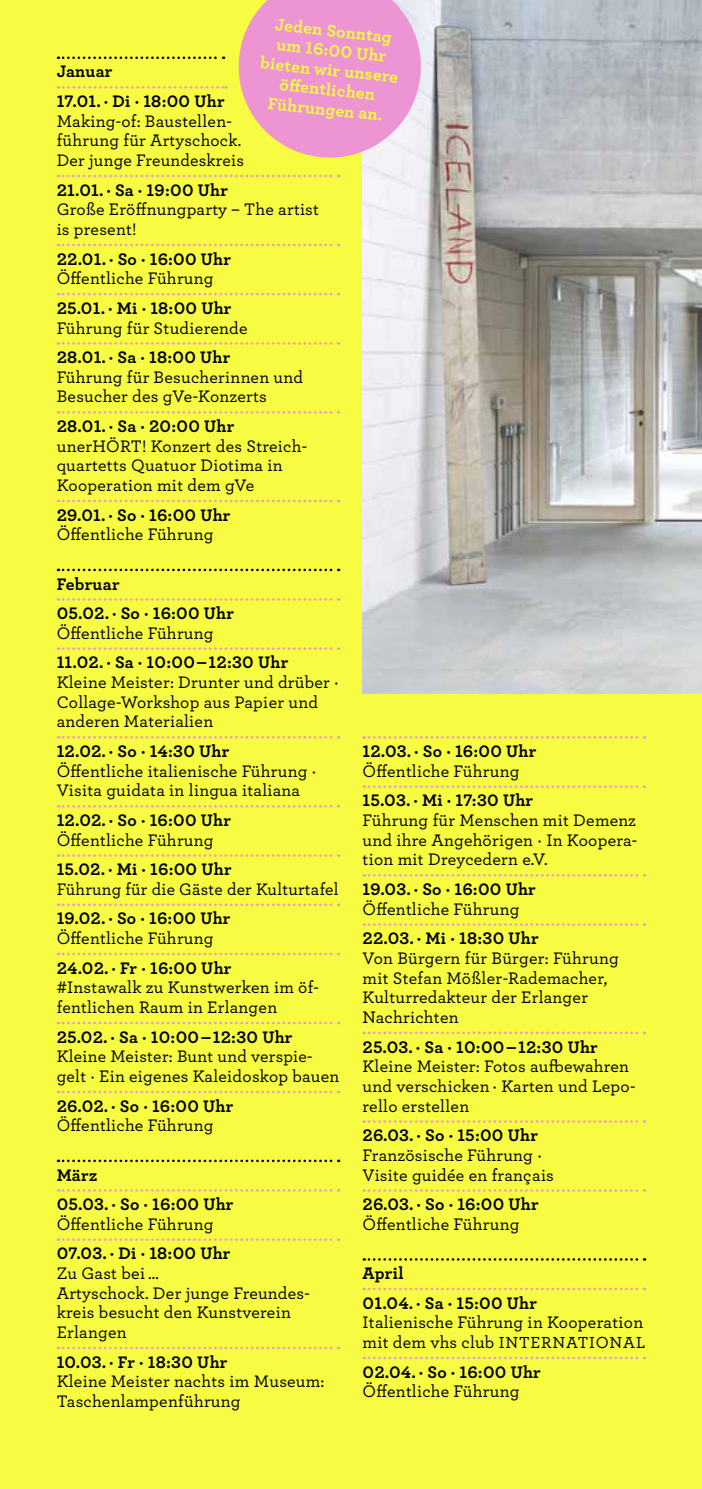
<style>
.page{position:relative;width:702px;height:1489px;background:#fff}
.page>*{position:absolute;margin:0;border:0;box-sizing:border-box;transform-origin:0 0}
.t1{font:500 17.5px/19.8px "Archer";letter-spacing:.015em;color:#000}
.t2{font:700 17.5px/29.5px "Archer";letter-spacing:.015em;color:#000}
.t3{font:700 17.5px/19.8px "Archer";color:#f7fb41;text-align:center}
.s1{font-size:16.75px}
</style>
<div class="page">
<div style="left:0;top:0;width:702px;height:1488px;background:#f7fb41"></div>
<svg style="left:58px;top:57px;width:166px;height:2px"></svg>
<svg style="left:58px;top:86px;width:168px;height:3px"></svg>
<svg style="left:58px;top:175px;width:281px;height:2px"></svg>
<svg style="left:58px;top:244px;width:281px;height:2px"></svg>
<svg style="left:58px;top:293px;width:281px;height:2px"></svg>
<svg style="left:58px;top:342px;width:281px;height:2px"></svg>
<svg style="left:58px;top:411px;width:281px;height:2px"></svg>
<svg style="left:58px;top:499px;width:281px;height:3px"></svg>
<svg style="left:58px;top:568px;width:281px;height:3px"></svg>
<svg style="left:58px;top:598px;width:281px;height:2px"></svg>
<svg style="left:58px;top:647px;width:281px;height:3px"></svg>
<svg style="left:58px;top:736px;width:281px;height:2px"></svg>
<svg style="left:58px;top:805px;width:281px;height:2px"></svg>
<svg style="left:58px;top:854px;width:281px;height:2px"></svg>
<svg style="left:58px;top:903px;width:281px;height:3px"></svg>
<svg style="left:58px;top:952px;width:281px;height:3px"></svg>
<svg style="left:58px;top:1021px;width:281px;height:3px"></svg>
<svg style="left:58px;top:1090px;width:281px;height:3px"></svg>
<svg style="left:58px;top:1159px;width:281px;height:2px"></svg>
<svg style="left:58px;top:1189px;width:281px;height:2px"></svg>
<svg style="left:58px;top:1238px;width:281px;height:2px"></svg>
<svg style="left:58px;top:1346px;width:281px;height:3px"></svg>
<svg style="left:364px;top:736px;width:281px;height:2px"></svg>
<svg style="left:364px;top:785px;width:281px;height:3px"></svg>
<svg style="left:364px;top:874px;width:281px;height:2px"></svg>
<svg style="left:364px;top:923px;width:281px;height:2px"></svg>
<svg style="left:364px;top:1031px;width:281px;height:3px"></svg>
<svg style="left:364px;top:1120px;width:281px;height:2px"></svg>
<svg style="left:364px;top:1189px;width:281px;height:2px"></svg>
<svg style="left:364px;top:1258px;width:281px;height:2px"></svg>
<svg style="left:364px;top:1287px;width:281px;height:3px"></svg>
<svg style="left:364px;top:1356px;width:281px;height:2px"></svg>
<img style="left:362px;top:0;width:340px;height:694px">
<svg style="left:238px;top:0;width:187px;height:162px;background:#eda9c6"></svg>
<p class="t3" style="left:266px;top:13px;width:140px;rotate:6deg">Jeden Sonntag um 16:00 Uhr bieten wir unsere öff entlichen<br>Führungen an.</p>
<p class="t2" style="left:57px;top:56px;width:169px">Januar<br>17.01. · Di · 18:00 Uhr</p>
<p class="t1" style="left:57px;top:110px;width:189px">Making-of: Baustellen&shy;führung für Artyschock.<br>Der junge Freundeskreis</p>
<p class="t2" style="left:57px;top:174px;width:173px">21.01. · Sa · 19:00 Uhr</p>
<p class="t1" style="left:57px;top:199px;width:264px">Große Eröffnungparty – The artist is present!</p>
<p class="t2" style="left:57px;top:243px;width:176px">22.01. · So · 16:00 Uhr</p>
<p class="t1" style="left:57px;top:268px;width:158px">Öffentliche Führung</p>
<p class="t2" style="left:57px;top:292px;width:176px">25.01. · Mi · 18:00 Uhr</p>
<p class="t1" style="left:57px;top:317px;width:192px">Führung für Studierende</p>
<p class="t2" style="left:57px;top:341px;width:175px">28.01. · Sa · 18:00 Uhr</p>
<p class="t1" style="left:57px;top:366px;width:248px">Führung für Besucherinnen und<br>Besucher des gVe-Konzerts</p>
<p class="t2" style="left:57px;top:410px;width:179px">28.01. · Sa · 20:00 Uhr</p>
<p class="t1" style="left:57px;top:435px;width:252px">unerHÖRT! Konzert des Streich&shy;quartetts Quatuor Diotima in<br>Kooperation mit dem gVe</p>
<p class="t2" style="left:57px;top:499px;width:175px">29.01. · So · 16:00 Uhr</p>
<p class="t1" style="left:57px;top:523px;width:158px">Öffentliche Führung</p>
<p class="t2" style="left:57px;top:568px;width:179px">Februar<br>05.02. · So · 16:00 Uhr</p>
<p class="t1" style="left:57px;top:622px;width:158px">Öffentliche Führung</p>
<p class="t2" style="left:57px;top:646px;width:233px">11.02. · Sa · 10:00 – 12:30 Uhr</p>
<p class="t1" style="left:57px;top:671px;width:283px">Kleine Meister: Drunter und drüber ·<br>Collage-Workshop aus Papier und anderen Materialien</p>
<p class="t2" style="left:57px;top:735px;width:174px">12.02. · So · 14:30 Uhr</p>
<p class="t1" style="left:57px;top:760px;width:261px">Öffentliche italienische Führung ·<br>Visita guidata in lingua italiana</p>
<p class="t2" style="left:57px;top:804px;width:176px">12.02. · So · 16:00 Uhr</p>
<p class="t1" style="left:57px;top:829px;width:158px">Öffentliche Führung</p>
<p class="t2" style="left:57px;top:853px;width:176px">15.02. · Mi · 16:00 Uhr</p>
<p class="t1" style="left:57px;top:878px;width:283px">Führung für die Gäste der Kulturtafel</p>
<p class="t2" style="left:57px;top:902px;width:175px">19.02. · So · 16:00 Uhr</p>
<p class="t1" style="left:57px;top:927px;width:158px">Öffentliche Führung</p>
<p class="t2" style="left:57px;top:951px;width:176px">24.02. · Fr · 16:00 Uhr</p>
<p class="t1" style="left:57px;top:976px;width:264px">#Instawalk zu Kunstwerken im öf&shy;fentlichen Raum in Erlangen</p>
<p class="t2" style="left:57px;top:1020px;width:237px">25.02. · Sa · 10:00 – 12:30 Uhr</p>
<p class="t1" style="left:57px;top:1045px;width:284px">Kleine Meister: Bunt und verspie&shy;gelt · Ein eigenes Kaleidoskop bauen</p>
<p class="t2" style="left:57px;top:1089px;width:178px">26.02. · So · 16:00 Uhr</p>
<p class="t1" style="left:57px;top:1114px;width:158px">Öffentliche Führung</p>
<p class="t2" style="left:57px;top:1158px;width:178px">März<br>05.03. · So · 16:00 Uhr</p>
<p class="t1" style="left:57px;top:1213px;width:158px">Öffentliche Führung</p>
<p class="t2" style="left:57px;top:1237px;width:175px">07.03. · Di · 18:00 Uhr</p>
<p class="t1" style="left:57px;top:1262px;width:255px">Zu Gast bei …<br>Artyschock. Der junge Freundes&shy;kreis besucht den Kunstverein<br>Erlangen</p>
<p class="t2" style="left:57px;top:1345px;width:172px">10.03. · Fr · 18:30 Uhr</p>
<p class="t1" style="left:57px;top:1370px;width:269px">Kleine Meister nachts im Museum:<br>Taschenlampenführung</p>
<p class="t2" style="left:362px;top:735px;width:175px">12.03. · So · 16:00 Uhr</p>
<p class="t1" style="left:362px;top:760px;width:158px">Öffentliche Führung</p>
<p class="t2" style="left:362px;top:784px;width:172px">15.03. · Mi · 17:30 Uhr</p>
<p class="t1" style="left:362px;top:809px;width:276px;text-align:justify">Führung für Menschen mit Demenz und ihre Angehörigen · In Koopera&shy;tion mit Dreycedern e.V.</p>
<p class="t2" style="left:362px;top:873px;width:175px">19.03. · So · 16:00 Uhr</p>
<p class="t1" style="left:362px;top:898px;width:158px">Öffentliche Führung</p>
<p class="t2" style="left:362px;top:922px;width:177px">22.03. · Mi · 18:30 Uhr</p>
<p class="t1" style="left:362px;top:947px;width:258px">Von Bürgern für Bürger: Führung mit Stefan Mößler-Rademacher,<br>Kulturredakteur der Erlanger<br>Nachrichten</p>
<p class="t2" style="left:362px;top:1030px;width:237px">25.03. · Sa · 10:00 – 12:30 Uhr</p>
<p class="t1" style="left:362px;top:1055px;width:274px">Kleine Meister: Fotos aufewahren und verschicken · Karten und Lepo&shy;rello erstellen</p>
<p class="t2" style="left:362px;top:1119px;width:177px">26.03. · So · 15:00 Uhr</p>
<p class="t1" style="left:362px;top:1144px;width:193px">Französische Führung ·<br>Visite guidée en français</p>
<p class="t2" style="left:362px;top:1188px;width:178px">26.03. · So · 16:00 Uhr</p>
<p class="t1" style="left:362px;top:1213px;width:158px">Öffentliche Führung</p>
<p class="t2" style="left:362px;top:1257px;width:176px">April<br>01.04. · Sa · 15:00 Uhr</p>
<p class="t1" style="left:362px;top:1311px;width:284px">Italienische Führung in Kooperation mit dem vhs club <span class="s1">INTERNATIONAL</span></p>
<p class="t2" style="left:362px;top:1355px;width:180px">02.04. · So · 16:00 Uhr</p>
<p class="t1" style="left:362px;top:1380px;width:158px">Öffentliche Führung</p>
</div>
